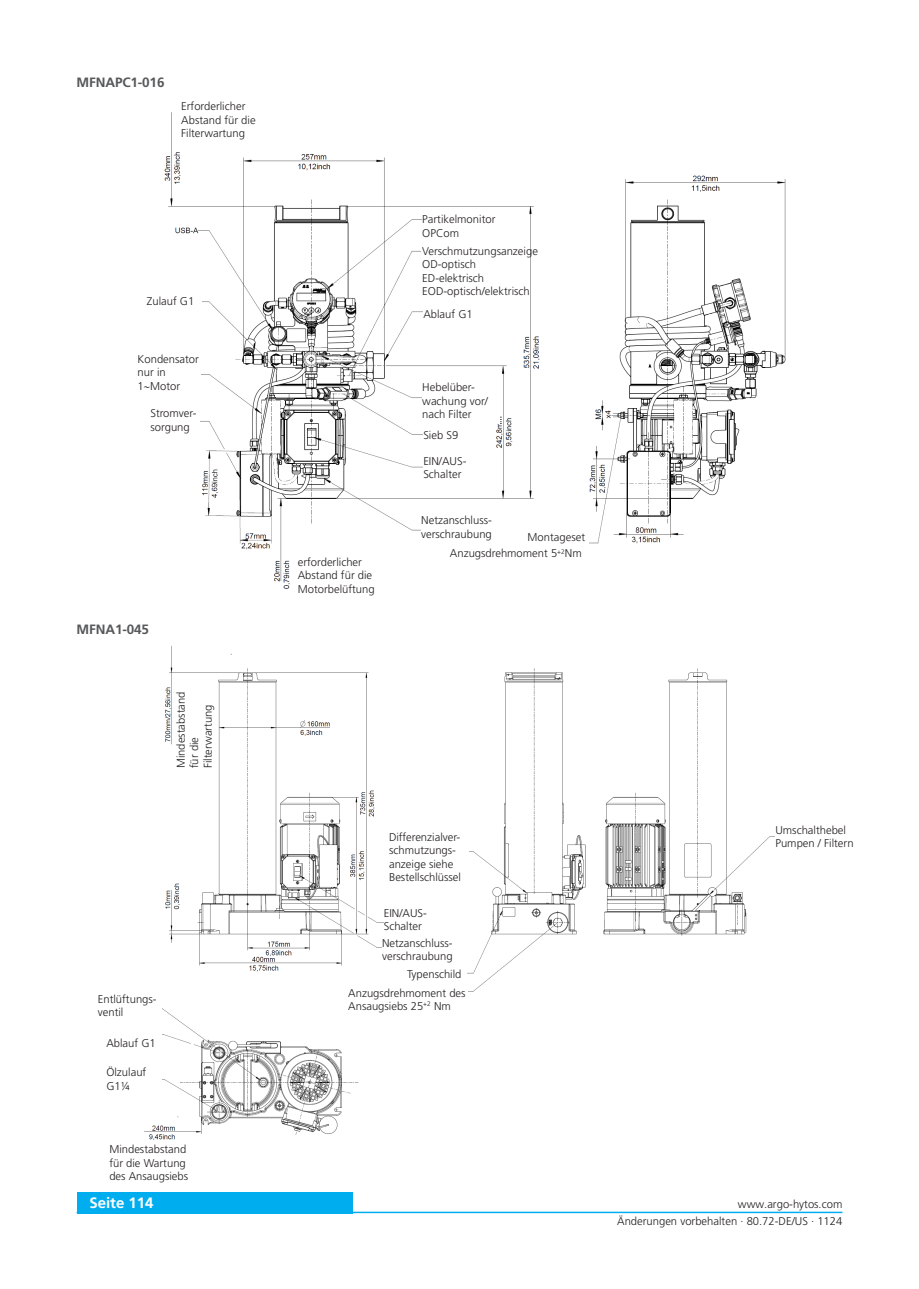
<style>
.page{position:relative;width:919px;height:1289px;background:#fff}
.page>*{position:absolute;margin:0;border:0;box-sizing:border-box;transform-origin:0 0}
.t1{font:700 15px "Frutiger LT Pro";color:#fff}
._06_Copytext{font:700 13.5px "Frutiger LT Pro";letter-spacing:-.01em;color:#57585a}
._06_Copytext-2{font:300 11.25px/13.5px "Frutiger LT Pro";color:#231f20}
</style>
<div class="page">
<div style="left:77px;top:1191px;width:275px;height:22px;background:#00aeef"></div>
<hr style="left:77px;top:1211px;width:765px;height:2px;background:#00aeef">
<img style="left:164px;top:112px;width:622px;height:477px">
<img style="left:144px;top:646px;width:631px;height:495px">
<div style="left:181px;top:99px;width:87px;height:41px;background:#fff"></div>
<div style="left:298px;top:554px;width:86px;height:41px;background:#fff"></div>
<div style="left:421px;top:506px;width:87px;height:41px;background:#fff"></div>
<div style="left:450px;top:546px;width:142px;height:13px;background:#fff"></div>
<div style="left:138px;top:348px;width:63px;height:47px;background:#fff"></div>
<div style="left:423px;top:446px;width:55px;height:42px;background:#fff"></div>
<div style="left:147px;top:279px;width:55px;height:42px;background:#fff"></div>
<div style="left:150px;top:396px;width:50px;height:47px;background:#fff"></div>
<div style="left:422px;top:208px;width:77px;height:35px;background:#fff"></div>
<div style="left:421px;top:247px;width:82px;height:39px;background:#fff"></div>
<div style="left:422px;top:377px;width:77px;height:47px;background:#fff"></div>
<div style="left:423px;top:421px;width:55px;height:27px;background:#fff"></div>
<div style="left:423px;top:299px;width:55px;height:28px;background:#fff"></div>
<div style="left:527px;top:526px;width:62px;height:21px;background:#fff"></div>
<div style="left:173px;top:681px;width:42px;height:87px;background:#fff"></div>
<div style="left:384px;top:898px;width:86px;height:42px;background:#fff"></div>
<div style="left:382px;top:932px;width:87px;height:33px;background:#fff"></div>
<div style="left:407px;top:963px;width:59px;height:21px;background:#fff"></div>
<div style="left:348px;top:984px;width:119px;height:30px;background:#fff"></div>
<div style="left:389px;top:825px;width:80px;height:63px;background:#fff"></div>
<div style="left:98px;top:981px;width:63px;height:47px;background:#fff"></div>
<div style="left:106px;top:1028px;width:56px;height:28px;background:#fff"></div>
<div style="left:106px;top:1064px;width:56px;height:29px;background:#fff"></div>
<p class="_06_Copytext" style="left:77px;top:75px;width:89px">MFNAPC1-016</p>
<p class="_06_Copytext-2" style="left:181px;top:100px;width:76px">Erforderlicher<br>Abstand für die<br>Filterwartung</p>
<p class="_06_Copytext-2" style="left:147px;top:294px;width:49px">Zulauf G1</p>
<p class="_06_Copytext-2" style="left:138px;top:352px;width:63px">Kondensator</p>
<p class="_06_Copytext-2" style="left:138px;top:366px;width:44px">nur in<br>1∼Motor</p>
<p class="_06_Copytext-2" style="left:150px;top:407px;width:48px">Stromver&shy;sorgung</p>
<p class="_06_Copytext" style="left:77px;top:621px;width:74px">MFNA1-045</p>
<p class="_06_Copytext-2" style="left:174px;top:768px;width:78px;rotate:-90deg">Mindestabstand für die<br>Filterwartung</p>
<p class="_06_Copytext-2" style="left:98px;top:992px;width:60px">Entlüftungs&shy;ventil</p>
<p class="_06_Copytext-2" style="left:106px;top:1036px;width:51px">Ablauf G1</p>
<p class="_06_Copytext-2" style="left:106px;top:1065px;width:41px">Ölzulauf<br>G1¼</p>
<p class="_06_Copytext-2" style="left:109px;top:1142px;width:80px">Mindestabstand für die Wartung des Ansaugsiebs</p>
<p class="_06_Copytext-2" style="left:422px;top:212px;width:75px">Partikelmonitor<br>OPCom</p>
<p class="_06_Copytext-2" style="left:422px;top:244px;width:117px">Verschmutzungsanzeige</p>
<p class="_06_Copytext-2" style="left:422px;top:258px;width:55px">OD-optisch</p>
<p class="_06_Copytext-2" style="left:422px;top:271px;width:63px">ED-elektrisch</p>
<p class="_06_Copytext-2" style="left:422px;top:285px;width:109px">EOD-optisch/elektrisch</p>
<p class="_06_Copytext-2" style="left:423px;top:307px;width:51px">Ablauf G1</p>
<p class="_06_Copytext-2" style="left:422px;top:380px;width:67px">Hebelüber&shy;wachung vor/ nach Filter</p>
<p class="_06_Copytext-2" style="left:423px;top:428px;width:37px">Sieb S9</p>
<p class="_06_Copytext-2" style="left:298px;top:555px;width:78px">erforderlicher<br>Abstand für die<br>Motorbelüftung</p>
<p class="_06_Copytext-2" style="left:423px;top:454px;width:45px">EIN/AUS-</p>
<p class="_06_Copytext-2" style="left:423px;top:467px;width:40px">Schalter</p>
<p class="_06_Copytext-2" style="left:421px;top:514px;width:72px">Netzanschluss&shy;verschraubung</p>
<p class="_06_Copytext-2" style="left:450px;top:546px;width:133px">Anzugsdrehmoment 5<sup>+2</sup>Nm</p>
<p class="_06_Copytext-2" style="left:527px;top:530px;width:59px">Montageset</p>
<p class="_06_Copytext-2" style="left:389px;top:830px;width:73px">Differenzialver&shy;schmutzungs&shy;anzeige siehe<br>Bestellschlüssel</p>
<p class="_06_Copytext-2" style="left:775px;top:823px;width:80px">Umschalthebel<br>Pumpen / Filtern</p>
<p class="_06_Copytext-2" style="left:384px;top:906px;width:45px">EIN/AUS-</p>
<p class="_06_Copytext-2" style="left:384px;top:919px;width:40px">Schalter</p>
<p class="_06_Copytext-2" style="left:382px;top:936px;width:72px">Netzanschluss&shy;verschraubung</p>
<p class="_06_Copytext-2" style="left:407px;top:967px;width:56px">Typenschild</p>
<p class="_06_Copytext-2" style="left:348px;top:986px;width:119px">Anzugsdrehmoment des<br>Ansaugsiebs 25<sup>+2</sup> Nm</p>
<h1 class="t1" style="left:89px;top:1194px;width:66px">Seite 114</h1>
<p class="_06_Copytext-2" style="left:738px;top:1196px;width:106px">www.argo-hytos.com</p>
<p class="_06_Copytext-2" style="left:617px;top:1214px;width:227px">Änderungen vorbehalten · 80.72-DE/US · 1124</p>
</div>
